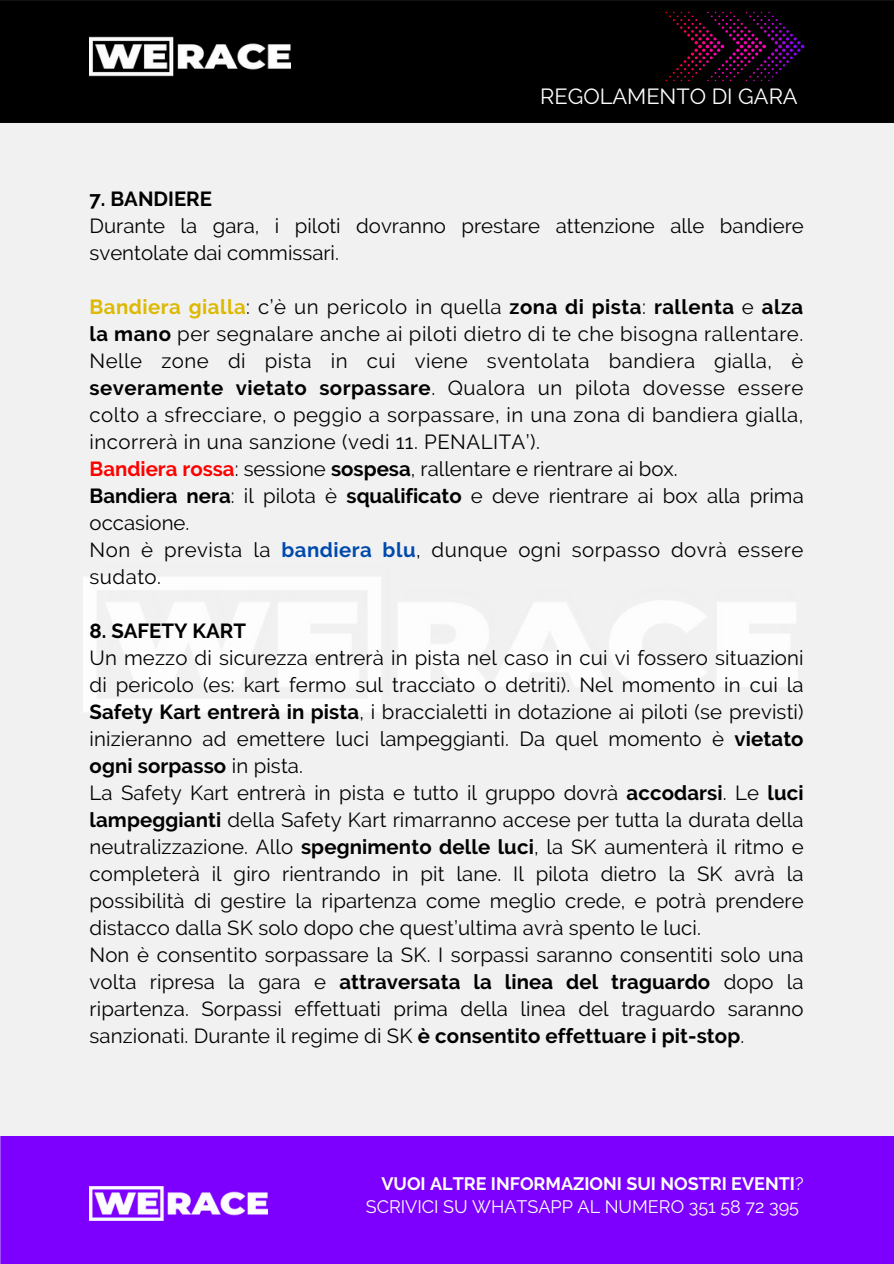
<style>
.page{position:relative;width:894px;height:1264px;background:#fff}
.page>*{position:absolute;margin:0;border:0;box-sizing:border-box;transform-origin:0 0}
.t1{font:21.75px "Raleway";color:#fff}
.t2{font:20.4px/27px "Raleway";letter-spacing:.005em;color:#010101}
.t3{font:20.4px/27px "Raleway";letter-spacing:.025em;color:#010101}
.t4{font:18px/23.7px "Raleway";color:#fff;text-align:right}
.s1{font-weight:700}
.s2{font-weight:700;color:#ddb901}
.s3{font-weight:700;color:#f00}
.s4{font-weight:700;color:#004aad}
</style>
<div class="page">
<div style="left:100px;top:562px;width:693px;height:11px;background:#f1f1f1"></div>
<div style="left:0;top:1136px;width:893px;height:127px;background:#7d00ff"></div>
<img style="left:89px;top:1186px;width:178px;height:34px">
<div style="left:0;top:0;width:893px;height:123px;background:#000"></div>
<img style="left:89px;top:36px;width:201px;height:41px">
<img style="left:658px;top:5px;width:153px;height:83px">
<h2 class="t1" style="left:540px;top:84px;width:259px">REGOLAMENTO DI GARA</h2>
<p class="t2" style="left:89px;top:185px;width:715px"><span class="s1">7. BANDIERE<br></span>Durante la gara, i piloti dovranno prestare attenzione alle bandiere sventolate dai commissari.</p>
<h1 class="t3" style="left:89px;top:293px;width:715px"><span class="s2">Bandiera gialla</span>: c’è un pericolo in quella <span class="s1">zona di pista</span>: <span class="s1">rallenta</span> e <span class="s1">alza la mano</span> per segnalare anche ai piloti dietro di te che bisogna rallentare.<br>Nelle zone di pista in cui viene sventolata bandiera gialla, è <span class="s1">severamente vietato sorpassare</span>. Qualora un pilota dovesse essere colto a sfrecciare, o peggio a sorpassare, in una zona di bandiera gialla, incorrerà in una sanzione (vedi 11. PENALITA’).<br><span class="s3">Bandiera rossa</span>: sessione <span class="s1">sospesa</span>, rallentare e rientrare ai box.<br><span class="s1">Bandiera nera</span>: il pilota è <span class="s1">squalificato</span> e deve rientrare ai box alla prima occasione.<br>Non è prevista la <span class="s4">bandiera blu</span>, dunque ogni sorpasso dovrà essere sudato.</h1>
<h2 class="t2" style="left:89px;top:617px;width:715px"><span class="s1">8. SAFETY KART<br></span>Un mezzo di sicurezza entrerà in pista nel caso in cui vi fossero situazioni di pericolo (es: kart fermo sul tracciato o detriti). Nel momento in cui la <span class="s1">Safety Kart entrerà in pista</span>, i braccialetti in dotazione ai piloti (se previsti) inizieranno ad emettere luci lampeggianti. Da quel momento è <span class="s1">vietato ogni sorpasso</span> in pista.<br>La Safety Kart entrerà in pista e tutto il gruppo dovrà <span class="s1">accodarsi</span>. Le <span class="s1">luci lampeggianti</span> della Safety Kart rimarranno accese per tutta la durata della neutralizzazione. Allo <span class="s1">spegnimento delle luci</span>, la SK aumenterà il ritmo e completerà il giro rientrando in pit lane. Il pilota dietro la SK avrà la possibilità di gestire la ripartenza come meglio crede, e potrà prendere distacco dalla SK solo dopo che quest’ultima avrà spento le luci.<br>Non è consentito sorpassare la SK. I sorpassi saranno consentiti solo una volta ripresa la gara e <span class="s1">attraversata la linea del traguardo</span> dopo la ripartenza. Sorpassi effettuati prima della linea del traguardo saranno sanzionati. Durante il regime di SK <span class="s1">è consentito effettuare i pit-stop</span>.</h2>
<p class="t4" style="left:365px;top:1171px;width:439px"><span class="s1">VUOI ALTRE INFORMAZIONI SUI NOSTRI EVENTI</span>?<br>SCRIVICI SU WHATSAPP AL NUMERO 351 58 72 395</p>
</div>
